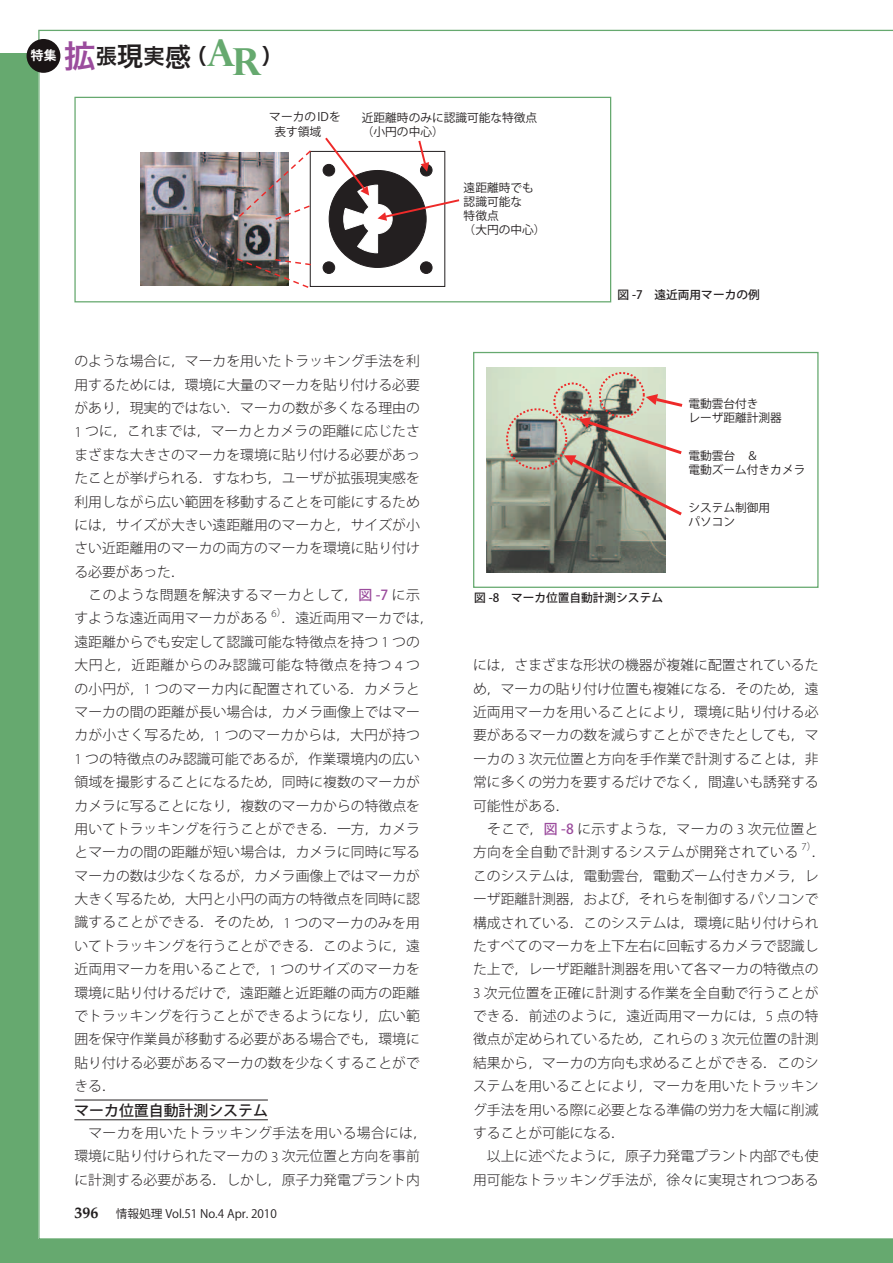
<style>
.page{position:relative;width:893px;height:1263px;background:#fff}
.page>*{position:absolute;margin:0;border:0;box-sizing:border-box;transform-origin:0 0}
.t1{font:21.3px "Hira Kaku Pro W6";color:#231f20}
.t2{font:500 14.85px "Koz Go Pro";color:#231f20}
.t3{font:300 13.8px/23.4px "Koz Go Pro";color:#231f20}
.t4{font:300 13.8px/23.4px "Koz Go Pro";letter-spacing:.025em;color:#231f20}
.t5{font:300 13.8px/23.4px "Koz Go Pro";letter-spacing:.03em;color:#231f20}
.t6{font:700 12.75px "Koz Go Std";color:#fff}
.t7{font:11.7px/14.1px "Koz Go Std";color:#231f20}
.t8{font:500 11.7px "Koz Go Std";color:#231f20}
.t9{font:11.7px "Koz Go Pro";color:#231f20}
.t10{font:300 10.65px "Myriad Pro";color:#231f20}
.s1{font-size:31.95px;color:#9b4c9d}
.s2{font-size:26.55px}
.s3{font-family:"Perpetua Titling";font-weight:700;font-size:37.2px;color:#66a96f}
.s4{font-family:"Myriad Pro";font-size:15.15px}
.s5{font-weight:500;color:#9b4c9d}
.s6{font-family:"Koz Go Pro";font-size:9.6px}
.s7{font-family:"Palatino";font-weight:700;font-size:15.9px}
</style>
<div class="page">
<div style="left:0;top:53px;width:893px;height:1210px;background:#66a96f"></div>
<div style="left:38px;top:30px;width:855px;height:1209px;background:#fff"></div>
<div style="left:62px;top:36px;width:209px;height:41px;background:#fff"></div>
<div style="left:27px;top:39px;width:33px;height:34px;background:#1a1415;border-radius:50%"></div>
<hr style="left:74px;top:1100px;width:194px;height:1px;background:#231f20">
<hr style="left:74px;top:1119px;width:194px;height:1px;background:#231f20">
<img style="left:140px;top:152px;width:95px;height:133px">
<div style="left:420px;top:262px;width:12px;height:11px;background:#231f20;border-radius:50%"></div>
<div style="left:420px;top:262px;width:12px;height:11px;border:1px solid #231f20;border-radius:50%"></div>
<div style="left:323px;top:262px;width:12px;height:11px;background:#231f20;border-radius:50%"></div>
<div style="left:323px;top:262px;width:12px;height:11px;border:1px solid #231f20;border-radius:50%"></div>
<div style="left:329px;top:170px;width:97px;height:97px;background:#231f20;border-radius:50%"></div>
<svg style="left:323px;top:135px;width:138px;height:118px"></svg>
<img style="left:235px;top:149px;width:78px;height:139px">
<div style="left:74px;top:97px;width:537px;height:205px;border:1px solid #66a96f"></div>
<img style="left:486px;top:368px;width:179px;height:204px">
<div style="left:506px;top:408px;width:61px;height:62px;border:2px dashed #ee2a29;border-radius:50%"></div>
<svg style="left:552px;top:371px;width:133px;height:147px;background:#b3afa1"></svg>
<div style="left:473px;top:352px;width:346px;height:236px;border:1px solid #66a96f"></div>
<p class="t6" style="left:31px;top:47px;width:27px">特集</p>
<h1 class="t1" style="left:64px;top:37px;width:221px"><span class="s1">拡</span>張<span class="s2">現</span>実<span class="s2">感</span>（<span class="s3">AR</span>）</h1>
<p class="t7" style="left:274px;top:110px;width:68px;line-height:14.7px;text-indent:-5px">マーカのIDを表す領域</p>
<p class="t7" style="left:362px;top:111px;width:177px">近距離時のみに認識可能な特徴点（小円の中心）</p>
<p class="t3" style="left:74px;top:349px;width:347px;text-align:justify">のような場合に，マーカを用いたトラッキング手法を利用するためには，環境に大量のマーカを貼り付ける必要があり，現実的ではない．マーカの数が多くなる理由の<span class="s4">1</span> つに，これまでは，マーカとカメラの距離に応じたさまざまな大きさのマーカを環境に貼り付ける必要があったことが挙げられる．すなわち，ユーザが拡張現実感を利用しながら広い範囲を移動することを可能にするためには，サイズが大きい遠距離用のマーカと，サイズが小さい近距離用のマーカの両方のマーカを環境に貼り付ける必要があった．</p>
<p class="t5" style="left:74px;top:583px;width:347px;text-indent:14px">このような問題を解決するマーカとして，<span class="s5">図 -7</span> に示すような遠近両用マーカがある</p>
<p class="t10" style="left:272px;top:607px;width:16px">6<span class="s6">）</span></p>
<p class="t3" style="left:74px;top:607px;width:361px;text-indent:207px">．遠近両用マーカでは，遠距離からでも安定して認識可能な特徴点を持つ <span class="s4">1</span> つの大円と，近距離からのみ認識可能な特徴点を持つ <span class="s4">4</span> つの小円が，<span class="s4">1</span> つのマーカ内に配置されている．カメラとマーカの間の距離が長い場合は，カメラ画像上ではマーカが小さく写るため，<span class="s4">1</span> つのマーカからは，大円が持つ<br><span class="s4">1</span> つの特徴点のみ認識可能であるが，作業環境内の広い領域を撮影することになるため，同時に複数のマーカがカメラに写ることになり，複数のマーカからの特徴点を用いてトラッキングを行うことができる．一方，カメラとマーカの間の距離が短い場合は，カメラに同時に写るマーカの数は少なくなるが，カメラ画像上ではマーカが大きく写るため，大円と小円の両方の特徴点を同時に認識することができる．そのため，<span class="s4">1</span> つのマーカのみを用いてトラッキングを行うことができる．このように，遠近両用マーカを用いることで，<span class="s4">1</span> つのサイズのマーカを環境に貼り付けるだけで，遠距離と近距離の両方の距離でトラッキングを行うことができるようになり，広い範囲を保守作業員が移動する必要がある場合でも，環境に貼り付ける必要があるマーカの数を少なくすることができる．</p>
<p class="t2" style="left:74px;top:1100px;width:195px">マーカ位置自動計測システム</p>
<p class="t3" style="left:74px;top:1121px;width:354px;text-indent:14px">マーカを用いたトラッキング手法を用いる場合には，環境に貼り付けられたマーカの <span class="s4">3</span> 次元位置と方向を事前に計測する必要がある．しかし，原子力発電プラント内</p>
<p class="t9" style="left:74px;top:1206px;width:204px"><span class="s7">396</span> 情報処理 Vol.51 No.4 Apr. 2010</p>
<p class="t7" style="left:464px;top:181px;width:83px">遠距離時でも認識可能な<br>特徴点<br>（大円の中心）</p>
<p class="t8" style="left:618px;top:288px;width:144px">図 -7　遠近両用マーカの例</p>
<p class="t7" style="left:688px;top:397px;width:95px">電動雲台付き<br>レーザ距離計測器</p>
<p class="t7" style="left:688px;top:449px;width:118px">電動雲台　＆<br>電動ズーム付きカメラ</p>
<p class="t7" style="left:688px;top:501px;width:83px">システム制御用パソコン</p>
<p class="t8" style="left:474px;top:590px;width:190px">図 -8　マーカ位置自動計測システム</p>
<p class="t3" style="left:473px;top:653px;width:347px;text-align:justify">には，さまざまな形状の機器が複雑に配置されているため，マーカの貼り付け位置も複雑になる．そのため，遠近両用マーカを用いることにより，環境に貼り付ける必要があるマーカの数を減らすことができたとしても，マーカの <span class="s4">3</span> 次元位置と方向を手作業で計測することは，非常に多くの労力を要するだけでなく，間違いも誘発する可能性がある．</p>
<p class="t4" style="left:473px;top:817px;width:347px;text-indent:14px">そこで，<span class="s5">図 -8</span> に示すような，マーカの <span class="s4">3</span> 次元位置と方向を全自動で計測するシステムが開発されている</p>
<p class="t10" style="left:802px;top:840px;width:16px">7<span class="s6">）</span></p>
<p class="t3" style="left:473px;top:841px;width:354px;text-indent:339px">．このシステムは，電動雲台，電動ズーム付きカメラ，レーザ距離計測器，および，それらを制御するパソコンで構成されている．このシステムは，環境に貼り付けられたすべてのマーカを上下左右に回転するカメラで認識した上で，レーザ距離計測器を用いて各マーカの特徴点の<br><span class="s4">3</span> 次元位置を正確に計測する作業を全自動で行うことができる．前述のように，遠近両用マーカには，<span class="s4">5</span> 点の特徴点が定められているため，これらの <span class="s4">3</span> 次元位置の計測結果から，マーカの方向も求めることができる．このシステムを用いることにより，マーカを用いたトラッキング手法を用いる際に必要となる準備の労力を大幅に削減することが可能になる．</p>
<p class="t3" style="left:473px;top:1145px;width:347px;text-align:right">以上に述べたように，原子力発電プラント内部でも使用可能なトラッキング手法が，徐々に実現されつつある</p>
</div>
